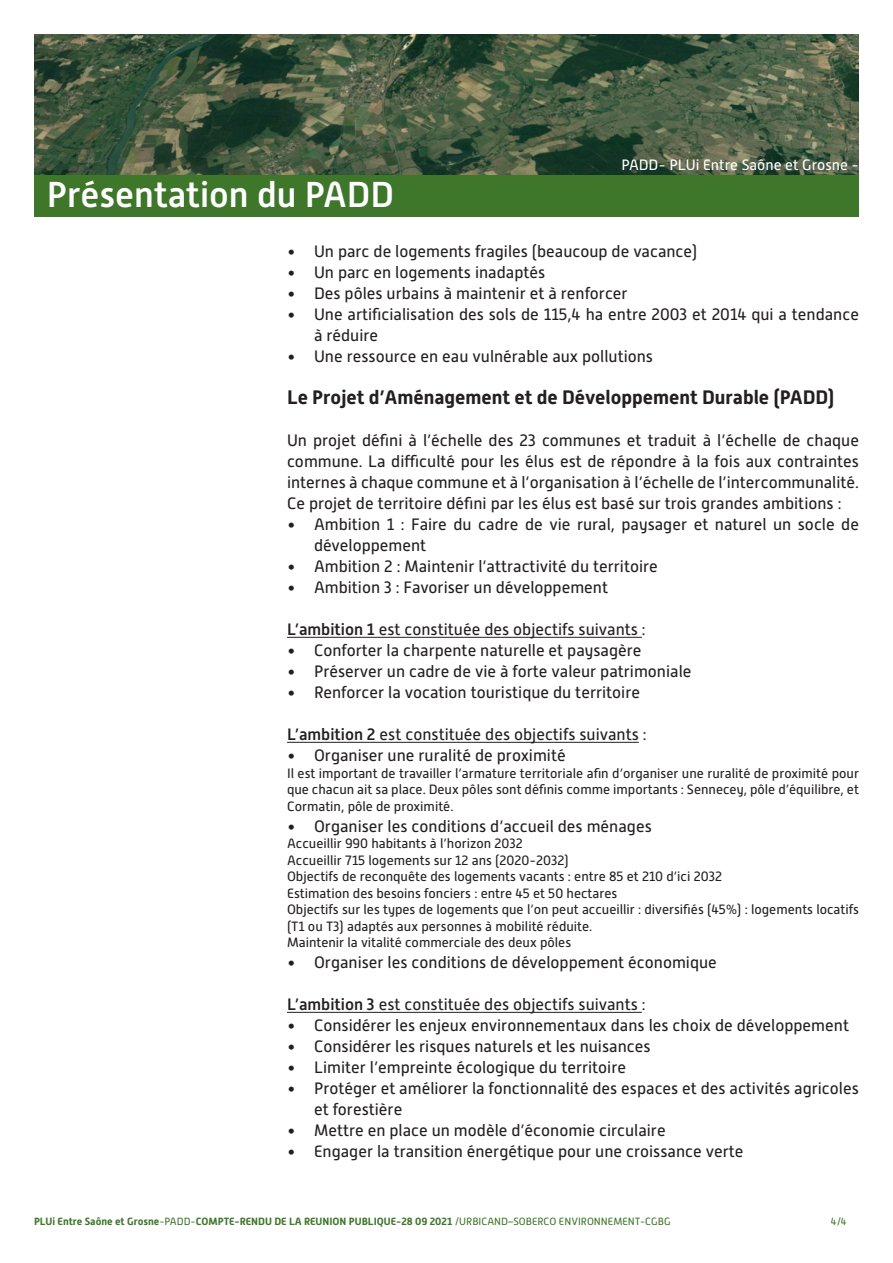
<style>
.page{position:relative;width:893px;height:1263px;background:#fff}
.page>*{position:absolute;margin:0;border:0;box-sizing:border-box;transform-origin:0 0}
.t1{font:500 36px "Alwyn New";color:#fff}
.TEXTE_10{font:700 19.5px "Alwyn New";color:#231f20}
.TEXTE_10-2{font:16.5px/21px "Alwyn New";color:#231f20}
.t2{font:15px "Alwyn New";color:#fff}
.TEXTE_10-3{font:13.5px/16.5px "Alwyn New";color:#231f20;text-align:justify}
.t3{font:700 10.5px "Alwyn New";color:#3e762a}
.t4{font:10.5px "Alwyn New";color:#3e762a}
.s1{font-weight:500}
.s2{font-weight:400}
</style>
<div class="page">
<img style="left:34px;top:34px;width:825px;height:141px">
<div style="left:34px;top:175px;width:825px;height:42px;background:#3e762a"></div>
<hr style="left:287px;top:637px;width:355px;height:1px;background:#231f20">
<hr style="left:287px;top:742px;width:352px;height:1px;background:#231f20">
<hr style="left:287px;top:1012px;width:355px;height:1px;background:#231f20">
<p class="t2" style="left:621px;top:157px;width:239px">PADD- PLUi Entre Saône et Grosne -</p>
<p class="t1" style="left:47px;top:175px;width:349px">Présentation du PADD</p>
<p class="TEXTE_10-2" style="left:287px;top:241px;width:412px">• Un parc de logements fragiles (beaucoup de vacance)</p>
<p class="TEXTE_10-2" style="left:287px;top:262px;width:260px">• Un parc en logements inadaptés</p>
<p class="TEXTE_10-2" style="left:287px;top:283px;width:342px">• Des pôles urbains à maintenir et à renforcer</p>
<p class="TEXTE_10-2" style="left:314px;top:304px;width:546px;text-indent:-27px">• Une artificialisation des sols de 115,4 ha entre 2003 et 2014 qui a tendance à réduire</p>
<p class="TEXTE_10-2" style="left:287px;top:346px;width:368px">• Une ressource en eau vulnérable aux pollutions</p>
<p class="TEXTE_10" style="left:287px;top:386px;width:549px">Le Projet d’Aménagement et de Développement Durable (PADD)</p>
<p class="TEXTE_10-2" style="left:287px;top:430px;width:573px;text-align:justify">Un projet défini à l’échelle des 23 communes et traduit à l’échelle de chaque commune. La difficulté pour les élus est de répondre à la fois aux contraintes internes à chaque commune et à l’organisation à l’échelle de l’intercommunalité.<br>Ce projet de territoire défini par les élus est basé sur trois grandes ambitions :</p>
<p class="TEXTE_10-2" style="left:314px;top:514px;width:546px;text-indent:-27px">• Ambition 1 : Faire du cadre de vie rural, paysager et naturel un socle de développement</p>
<p class="TEXTE_10-2" style="left:287px;top:556px;width:372px">• Ambition 2 : Maintenir l’attractivité du territoire</p>
<p class="TEXTE_10-2" style="left:287px;top:577px;width:323px">• Ambition 3 : Favoriser un développement</p>
<p class="TEXTE_10-2" style="left:287px;top:619px;width:360px"><span class="s1">L’ambition 1</span> est constituée des objectifs suivants :</p>
<p class="TEXTE_10-2" style="left:287px;top:640px;width:356px">• Conforter la charpente naturelle et paysagère</p>
<p class="TEXTE_10-2" style="left:287px;top:661px;width:406px">• Préserver un cadre de vie à forte valeur patrimoniale</p>
<p class="TEXTE_10-2" style="left:287px;top:682px;width:355px">• Renforcer la vocation touristique du territoire</p>
<p class="TEXTE_10-2" style="left:287px;top:724px;width:361px"><span class="s1">L’ambition 2</span> est constituée des objectifs suivants :</p>
<p class="TEXTE_10-2" style="left:287px;top:745px;width:280px">• Organiser une ruralité de proximité</p>
<p class="TEXTE_10-3" style="left:287px;top:765px;width:573px">Il est important de travailler l’armature territoriale afin d’organiser une ruralité de proximité pour que chacun ait sa place. Deux pôles sont définis comme importants : Sennecey, pôle d’équilibre, et Cormatin, pôle de proximité.</p>
<p class="TEXTE_10-2" style="left:287px;top:815px;width:366px">• Organiser les conditions d’accueil des ménages</p>
<p class="TEXTE_10-3" style="left:287px;top:835px;width:237px">Accueillir 990 habitants à l’horizon 2032</p>
<p class="TEXTE_10-3" style="left:287px;top:852px;width:283px">Accueillir 715 logements sur 12 ans (2020-2032)</p>
<p class="TEXTE_10-3" style="left:287px;top:868px;width:437px">Objectifs de reconquête des logements vacants : entre 85 et 210 d’ici 2032</p>
<p class="TEXTE_10-3" style="left:287px;top:885px;width:332px">Estimation des besoins fonciers : entre 45 et 50 hectares</p>
<p class="TEXTE_10-3" style="left:287px;top:901px;width:573px">Objectifs sur les types de logements que l’on peut accueillir : diversifiés (45%) : logements locatifs (T1 ou T3) adaptés aux personnes à mobilité réduite.</p>
<p class="TEXTE_10-3" style="left:287px;top:934px;width:286px">Maintenir la vitalité commerciale des deux pôles</p>
<p class="TEXTE_10-2" style="left:287px;top:952px;width:431px">• Organiser les conditions de développement économique</p>
<p class="TEXTE_10-2" style="left:287px;top:994px;width:360px"><span class="s1">L’ambition 3</span> est constituée des objectifs suivants :</p>
<p class="TEXTE_10-2" style="left:287px;top:1015px;width:563px">• Considérer les enjeux environnementaux dans les choix de développement</p>
<p class="TEXTE_10-2" style="left:287px;top:1036px;width:365px">• Considérer les risques naturels et les nuisances</p>
<p class="TEXTE_10-2" style="left:287px;top:1057px;width:341px">• Limiter l’empreinte écologique du territoire</p>
<p class="TEXTE_10-2" style="left:314px;top:1078px;width:546px;text-indent:-27px">• Protéger et améliorer la fonctionnalité des espaces et des activités agricoles et forestière</p>
<p class="TEXTE_10-2" style="left:287px;top:1120px;width:380px">• Mettre en place un modèle d’économie circulaire</p>
<p class="TEXTE_10-2" style="left:287px;top:1141px;width:458px">• Engager la transition énergétique pour une croissance verte</p>
<p class="t3" style="left:34px;top:1215px;width:638px">PLUi Entre Saône et Grosne<span class="s2">-PADD-</span>COMPTE-RENDU DE LA REUNION PUBLIQUE-28 09 2021 <span class="s2">/URBICAND–SOBERCO ENVIRONNEMENT-CGBG</span></p>
<p class="t4" style="left:831px;top:1216px;width:17px">4/4</p>
</div>
